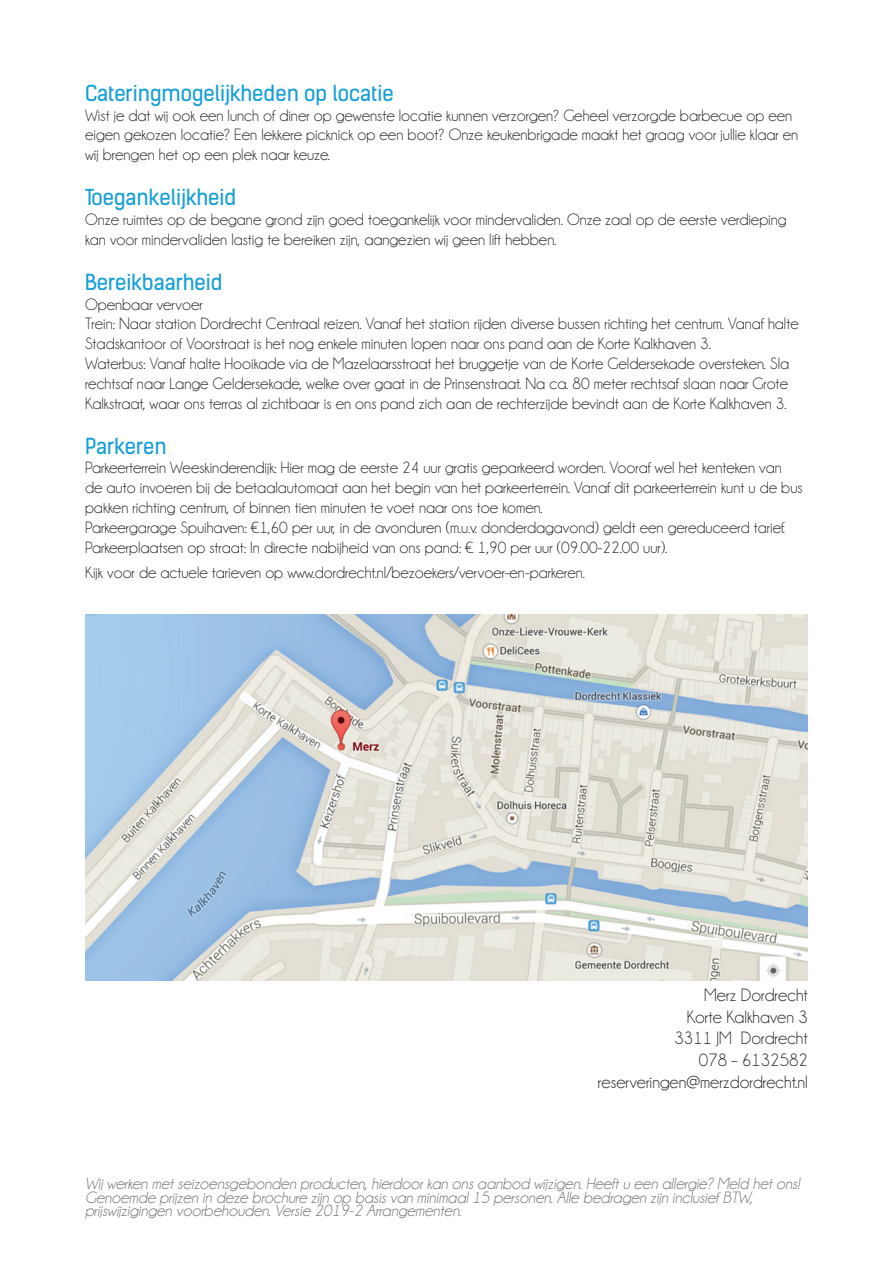
<style>
.page{position:relative;width:893px;height:1263px;background:#fff}
.page>*{position:absolute;margin:0;border:0;box-sizing:border-box;transform-origin:0 0}
.t1{font:21px "Kelson Sans";color:#159fd7}
.t2{font:18px/21.6px "Champagne&Limousines";color:#231f20;text-align:right}
.t3{font:16.5px/19.8px "Champagne&Limousines";color:#231f20}
.t4{font:italic 16.5px/13.5px "Champagne&Limousines";color:#6c6d70}
</style>
<div class="page">
<img style="left:85px;top:615px;width:723px;height:365px">
<p class="t1" style="left:85px;top:80px;width:310px">Cateringmogelijkheden op locatie</p>
<p class="t3" style="left:85px;top:105px;width:715px">Wist je dat wij ook een lunch of diner op gewenste locatie kunnen verzorgen? Geheel verzorgde barbecue op een eigen gekozen locatie? Een lekkere picknick op een boot? Onze keukenbrigade maakt het graag voor jullie klaar en wij brengen het op een plek naar keuze.</p>
<p class="t1" style="left:85px;top:184px;width:153px">Toegankelijkheid</p>
<p class="t3" style="left:85px;top:210px;width:703px">Onze ruimtes op de begane grond zijn goed toegankelijk voor mindervaliden. Onze zaal op de eerste verdieping kan voor mindervaliden lastig te bereiken zijn, aangezien wij geen lift hebben.</p>
<p class="t1" style="left:85px;top:269px;width:139px">Bereikbaarheid</p>
<p class="t3" style="left:85px;top:294px;width:715px">Openbaar vervoer<br>Trein: Naar station Dordrecht Centraal reizen. Vanaf het station rijden diverse bussen richting het centrum. Vanaf halte Stadskantoor of Voorstraat is het nog enkele minuten lopen naar ons pand aan de Korte Kalkhaven 3.<br>Waterbus: Vanaf halte Hooikade via de Mazelaarsstraat het bruggetje van de Korte Geldersekade oversteken. Sla rechtsaf naar Lange Geldersekade, welke over gaat in de Prinsenstraat. Na ca. 80 meter rechtsaf slaan naar Grote Kalkstraat, waar ons terras al zichtbaar is en ons pand zich aan de rechterzijde bevindt aan de Korte Kalkhaven 3.</p>
<p class="t1" style="left:85px;top:433px;width:83px">Parkeren</p>
<p class="t3" style="left:85px;top:458px;width:719px">Parkeerterrein Weeskinderendijk: Hier mag de eerste 24 uur gratis geparkeerd worden. Vooraf wel het kenteken van de auto invoeren bij de betaalautomaat aan het begin van het parkeerterrein. Vanaf dit parkeerterrein kunt u de bus pakken richting centrum, of binnen tien minuten te voet naar ons toe komen.<br>Parkeergarage Spuihaven: €1,60 per uur, in de avonduren (m.u.v. donderdagavond) geldt een gereduceerd tarief.<br>Parkeerplaatsen op straat: In directe nabijheid van ons pand: € 1,90 per uur (09.00-22.00 uur).</p>
<p class="t3" style="left:85px;top:563px;width:501px">Kijk voor de actuele tarieven op www.dordrecht.nl/bezoekers/vervoer-en-parkeren.</p>
<p class="t2" style="left:598px;top:984px;width:211px">Merz Dordrecht<br>Korte Kalkhaven 3<br>3311 JM Dordrecht<br>078 – 6132582 reserveringen@merzdordrecht.nl</p>
<p class="t4" style="left:85px;top:1177px;width:716px">Wij werken met seizoensgebonden producten, hierdoor kan ons aanbod wijzigen. Heeft u een allergie? Meld het ons!<br>Genoemde prijzen in deze brochure zijn op basis van minimaal 15 personen. Alle bedragen zijn inclusief BTW, prijswijzigingen voorbehouden. Versie 2019-2 Arrangementen.</p>
</div>
